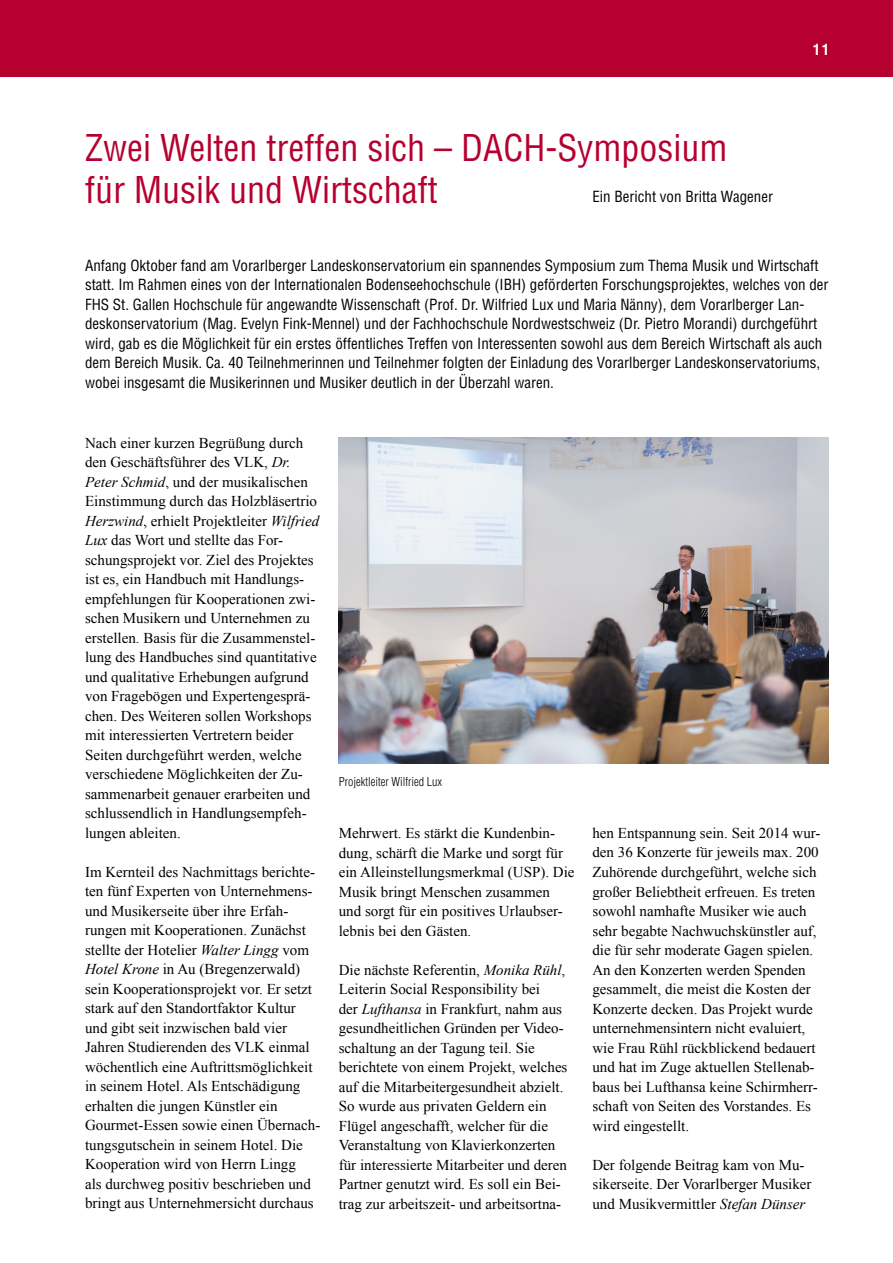
<style>
.page{position:relative;width:893px;height:1263px;background:#fff}
.page>*{position:absolute;margin:0;border:0;box-sizing:border-box;transform-origin:0 0}
.t1{font:condensed 36px/42px "Helvetica LT";color:#b60030}
.t2{font:15px/19.5px "Times New Roman";color:#000}
.t3{font:condensed 15px/19.5px "Helvetica LT";color:#000}
.t4{font:700 condensed 15px "Helvetica LT";color:#fff}
.t5{font:300 condensed 12px "Helvetica LT";color:#000}
.s1{font-style:italic}
</style>
<div class="page">
<div style="left:0;top:0;width:893px;height:77px;background:#b60030"></div>
<img style="left:339px;top:437px;width:490px;height:327px">
<h1 class="t1" style="left:85px;top:126px;width:644px">Zwei Welten treffen sich – DACH-Symposium für Musik und Wirtschaft</h1>
<p class="t3" style="left:592px;top:186px;width:182px">Ein Bericht von Britta Wagener</p>
<p class="t4" style="left:813px;top:40px;width:18px">11</p>
<p class="t3" style="left:85px;top:255px;width:745px">Anfang Oktober fand am Vorarlberger Landeskonservatorium ein spannendes Symposium zum Thema Musik und Wirtschaft statt. Im Rahmen eines von der Internationalen Bodenseehochschule (IBH) geförderten Forschungsprojektes, welches von der FHS St. Gallen Hochschule für angewandte Wissenschaft (Prof. Dr. Wilfried Lux und Maria Nänny), dem Vorarlberger Lan&shy;deskonservatorium (Mag. Evelyn Fink-Mennel) und der Fachhochschule Nordwestschweiz (Dr. Pietro Morandi) durchgeführt wird, gab es die Möglichkeit für ein erstes öffentliches Treffen von Interessenten sowohl aus dem Bereich Wirtschaft als auch dem Bereich Musik. Ca. 40 Teilnehmerinnen und Teilnehmer folgten der Einladung des Vorarlberger Landeskonservatoriums, wobei insgesamt die Musikerinnen und Musiker deutlich in der Überzahl waren.</p>
<p class="t2" style="left:85px;top:433px;width:236px">Nach einer kurzen Begrüßung durch den Geschäftsführer des VLK, <span class="s1">Dr.<br>Peter Schmid</span>, und der musikalischen Einstimmung durch das Holzbläsertrio <span class="s1">Herzwind</span>, erhielt Projektleiter <span class="s1">Wilfried Lux</span> das Wort und stellte das For&shy;schungsprojekt vor. Ziel des Projektes ist es, ein Handbuch mit Handlungs&shy;empfehlungen für Kooperationen zwi&shy;schen Musikern und Unternehmen zu erstellen. Basis für die Zusammenstel&shy;lung des Handbuches sind quantitative und qualitative Erhebungen aufgrund von Fragebögen und Expertengesprä&shy;chen. Des Weiteren sollen Workshops mit interessierten Vertretern beider Seiten durchgeführt werden, welche verschiedene Möglichkeiten der Zu&shy;sammenarbeit genauer erarbeiten und schlussendlich in Handlungsempfeh&shy;lungen ableiten.</p>
<p class="t2" style="left:85px;top:862px;width:237px">Im Kernteil des Nachmittags berichte&shy;ten fünf Experten von Unternehmens&shy;und Musikerseite über ihre Erfah&shy;rungen mit Kooperationen. Zunächst stellte der Hotelier <span class="s1">Walter Lingg</span> vom <span class="s1">Hotel Krone</span> in Au (Bregenzerwald) sein Kooperationsprojekt vor. Er setzt stark auf den Standortfaktor Kultur und gibt seit inzwischen bald vier Jahren Studierenden des VLK einmal wöchentlich eine Auftrittsmöglichkeit in seinem Hotel. Als Entschädigung erhalten die jungen Künstler ein Gourmet-Essen sowie einen Übernach&shy;tungsgutschein in seinem Hotel. Die Kooperation wird von Herrn Lingg<br>als durchweg positiv beschrieben und bringt aus Unternehmersicht durchaus</p>
<p class="t5" style="left:339px;top:774px;width:105px">Projektleiter Wilfried Lux</p>
<p class="t2" style="left:339px;top:823px;width:237px">Mehrwert. Es stärkt die Kundenbin&shy;dung, schärft die Marke und sorgt für ein Alleinstellungsmerkmal (USP). Die Musik bringt Menschen zusammen und sorgt für ein positives Urlaubser&shy;lebnis bei den Gästen.</p>
<p class="t2" style="left:339px;top:960px;width:230px">Die nächste Referentin, <span class="s1">Monika Rühl</span>, Leiterin Social Responsibility bei<br>der <span class="s1">Lufthansa</span> in Frankfurt, nahm aus gesundheitlichen Gründen per Video&shy;schaltung an der Tagung teil. Sie berichtete von einem Projekt, welches auf die Mitarbeitergesundheit abzielt.<br>So wurde aus privaten Geldern ein Flügel angeschafft, welcher für die Veranstaltung von Klavierkonzerten für interessierte Mitarbeiter und deren Partner genutzt wird. Es soll ein Bei&shy;trag zur arbeitszeit- und arbeitsortna-</p>
<p class="t2" style="left:592px;top:823px;width:229px">hen Entspannung sein. Seit 2014 wur&shy;den 36 Konzerte für jeweils max. 200<br>Zuhörende durchgeführt, welche sich großer Beliebtheit erfreuen. Es treten sowohl namhafte Musiker wie auch sehr begabte Nachwuchskünstler auf, die für sehr moderate Gagen spielen.<br>An den Konzerten werden Spenden gesammelt, die meist die Kosten der Konzerte decken. Das Projekt wurde unternehmensintern nicht evaluiert, wie Frau Rühl rückblickend bedauert und hat im Zuge aktuellen Stellenab&shy;baus bei Lufthansa keine Schirmherr&shy;schaft von Seiten des Vorstandes. Es wird eingestellt.</p>
<p class="t2" style="left:592px;top:1154px;width:221px">Der folgende Beitrag kam von Mu&shy;sikerseite. Der Vorarlberger Musiker und Musikvermittler <span class="s1">Stefan Dünser</span></p>
</div>
